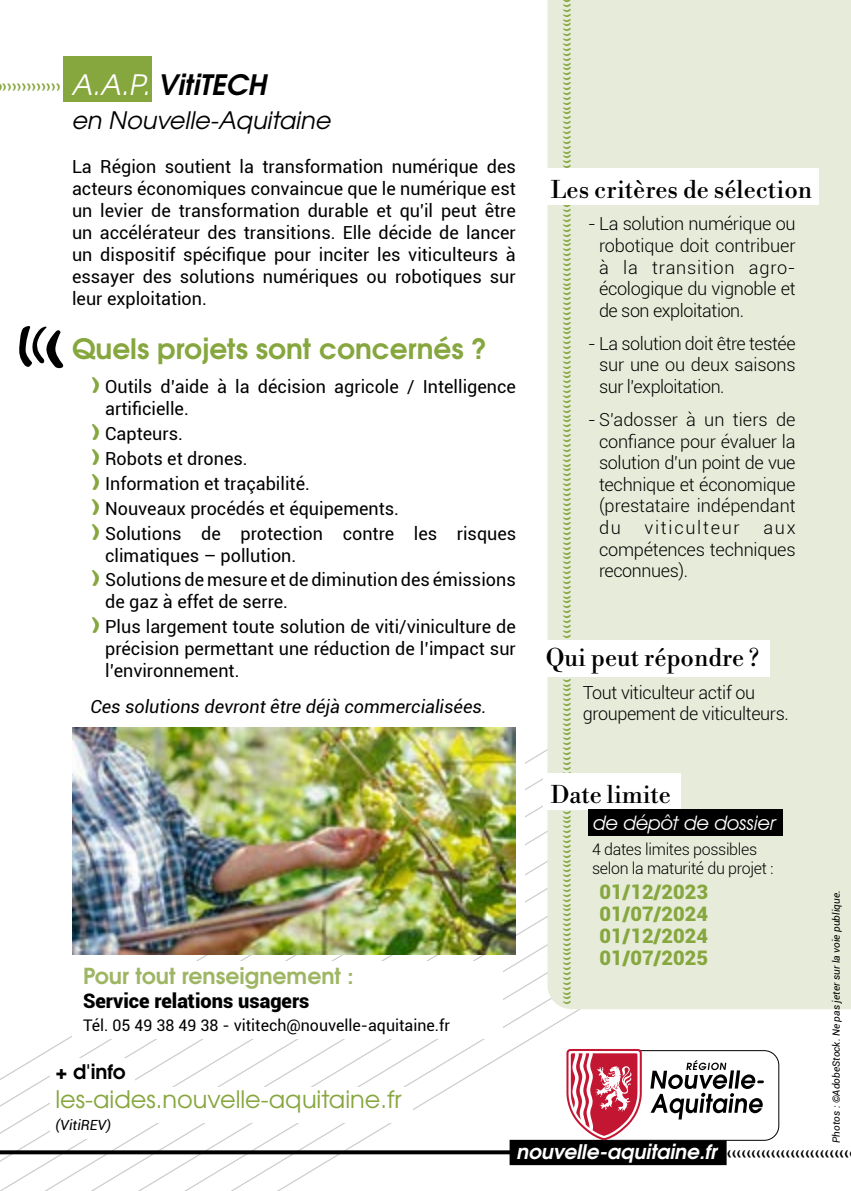
<style>
.page{position:relative;width:851px;height:1191px;background:#fff}
.page>*{position:absolute;margin:0;border:0;box-sizing:border-box;transform-origin:0 0}
.t1{font:74px "Lion";color:#000}
.t2{font:700 28px "Te X Gyre Adventor";color:#86a63e}
.t3{font:italic 700 28px "Te X Gyre Adventor";color:#000}
.t4{font:24px "Libre Bodoni";color:#000}
.t5{font:24px "Te X Gyre Adventor";color:#86a63e}
.t6{font:italic 24px "Te X Gyre Adventor";color:#000}
.t7{font:700 22px "Te X Gyre Adventor";color:#9eb664}
.t8{font:900 20px/21.8px "Roboto";color:#86a63e;text-align:justify}
.t9{font:900 20px "Roboto";color:#000}
.t10{font:italic 700 20px "Te X Gyre Adventor";color:#fff}
.t11{font:italic 20px "Avant Garde IT Cby BT";color:#fff}
.t12{font:700 20px "Te X Gyre Adventor";color:#000}
.t13{font:18px/22px "Roboto";color:#000}
.t14{font:300 18px/21.6px "Roboto";letter-spacing:-.02em;color:#000;text-align:justify}
.t15{font:italic 18px "Roboto";color:#000}
.t16{font:300 18px "Roboto";letter-spacing:.095em;color:#000}
.t17{font:300 16px/19.2px "Roboto";letter-spacing:-.02em;color:#000}
.t18{font:16px "Roboto";color:#000}
.t19{font:italic 14px "Roboto";color:#000}
.t20{font:italic 10px "Roboto";color:#000}
.t21{font:8px "Lion 2";color:#86a63e}
.t22{font:8px "Lion 2";color:#000}
.s1{font-weight:400;color:#fff}
.s2{font-family:"Lion Font Official";color:#86a63e}
</style>
<div class="page">
<svg style="left:0;top:749px;width:612px;height:442px"></svg>
<div style="left:547px;top:0;width:303px;height:1009px;background:#e6ecd9"></div>
<div style="left:247px;top:754px;width:278px;height:169px;background:#fff"></div>
<img style="left:72px;top:727px;width:444px;height:227px">
<div style="left:510px;top:1140px;width:215px;height:24px;background:#000"></div>
<div style="left:509px;top:1139px;width:217px;height:26px;border:2px solid #000"></div>
<div style="left:63px;top:57px;width:89px;height:45px;background:#86a63e"></div>
<div style="left:50px;top:1087px;width:363px;height:36px;background:#fff"></div>
<div style="left:50px;top:1058px;width:85px;height:31px;background:#fff"></div>
<div style="left:50px;top:1111px;width:72px;height:28px;background:#fff"></div>
<div style="left:72px;top:961px;width:431px;height:78px;background:#fff"></div>
<svg style="left:0;top:1150px;width:511px;height:4px;background:#151515"></svg>
<div style="left:593px;top:1050px;width:186px;height:90px;border:1px solid #000;border-radius:15px"></div>
<svg style="left:566px;top:1049px;width:75px;height:91px"></svg>
<svg style="left:650px;top:1060px;width:113px;height:59px"></svg>
<div style="left:543px;top:168px;width:275px;height:37px;background:#fff"></div>
<div style="left:543px;top:640px;width:227px;height:36px;background:#fff"></div>
<div style="left:543px;top:773px;width:137px;height:37px;background:#fff"></div>
<div style="left:587px;top:809px;width:195px;height:27px;background:#000"></div>
<p class="t21" style="left:571px;top:-2px;width:1008px;rotate:90deg">AAAAAAAAAAAAAAAAAAAAAAAAAAAAAAAAAAAAAAAAAAAAAAAAAAAAAAAAAAAAAAAAAAAAAAAAAAAAAAAAAAAAAAAAAAAAAAAAAAAAAAAAAAAAAAAAAAAAAAAAAAAAAAAAAAAAAAAAAAAAAAAAAAAAAAAAAAAAAAAAAAAAAAAAAAAAAAAAAAAAAAAAAAAAAAAAAAAAAAAAAAAAAA</p>
<h2 class="t3" style="left:72px;top:60px;width:197px"><span class="s1">A.A.P.</span> VitiTECH</h2>
<h3 class="t6" style="left:72px;top:101px;width:260px">en Nouvelle-Aquitaine</h3>
<p class="t21" style="left:2px;top:83px;width:60px">AAAAAAAAAAAA</p>
<p class="t13" style="left:72px;top:155px;width:445px;text-align:justify">La Région soutient la transformation numérique des acteurs économiques convaincue que le numérique est un levier de transformation durable et qu'il peut être un accélérateur des transitions. Elle décide de lancer un dispositif spécifique pour inciter les viticulteurs à essayer des solutions numériques ou robotiques sur leur exploitation.</p>
<h3 class="t4" style="left:550px;top:176px;width:263px">Les critères de sélection</h3>
<p class="t14" style="left:599px;top:213px;width:198px;text-indent:-11px">- La solution numérique ou robotique doit contribuer à la transition agro&shy;écologique du vignoble et de son exploitation.</p>
<p class="t14" style="left:599px;top:332px;width:198px;text-indent:-11px">- La solution doit être testée sur une ou deux saisons sur l'exploitation.</p>
<p class="t14" style="left:599px;top:408px;width:198px;text-indent:-11px">- S'adosser à un tiers de confiance pour évaluer la solution d'un point de vue technique et économique (prestataire indépendant du</p>
<h1 class="t1" style="left:63px;top:383px;width:47px;rotate:-180deg">A</h1>
<h2 class="t2" style="left:72px;top:324px;width:416px">Quels projets sont concernés ?</h2>
<p class="t13" style="left:105px;top:375px;width:412px;text-indent:-15px"><span class="s2">A</span> Outils d’aide à la décision agricole / Intelligence artificielle.</p>
<p class="t13" style="left:90px;top:421px;width:427px;line-height:24.8px"><span class="s2">A</span> Capteurs.<br><span class="s2">A</span> Robots et drones.<br><span class="s2">A</span> Information et traçabilité.<br><span class="s2">A</span> Nouveaux procédés et équipements.<br><span class="s2">A</span> Solutions de protection contre les risques</p>
<p class="t13" style="left:90px;top:542px;width:427px;line-height:24.8px;text-indent:15px">climatiques – pollution.<br><span class="s2">A</span> Solutions de mesure et de diminution des émissions</p>
<p class="t13" style="left:90px;top:589px;width:427px;line-height:24.8px;text-indent:15px">de gaz à effet de serre.<br><span class="s2">A</span> Plus largement toute solution de viti/viniculture de</p>
<p class="t13" style="left:105px;top:637px;width:412px">précision permettant une réduction de l’impact sur l’environnement.</p>
<p class="t15" style="left:90px;top:694px;width:398px">Ces solutions devront être déjà commercialisées.</p>
<p class="t16" style="left:644px;top:515px;width:97px">viticulteur</p>
<p class="t14" style="left:599px;top:516px;width:198px;text-indent:164px">aux compétences techniques reconnues).</p>
<h3 class="t4" style="left:545px;top:643px;width:215px">Qui peut répondre ?</h3>
<p class="t14" style="left:582px;top:681px;width:207px">Tout viticulteur actif ou groupement de viticulteurs.</p>
<h3 class="t4" style="left:550px;top:781px;width:122px">Date limite</h3>
<p class="t11" style="left:593px;top:811px;width:184px">de dépôt de dossier</p>
<p class="t17" style="left:592px;top:839px;width:183px">4 dates limites possibles selon la maturité du projet :</p>
<p class="t8" style="left:599px;top:880px;width:110px">01/12/2023<br>01/07/2024<br>01/12/2024<br>01/07/2025</p>
<p class="t20" style="left:829px;top:1142px;width:254px;rotate:-90deg">Photos : ©AdobeStock. Ne pas jeter sur la voie publique.</p>
<p class="t7" style="left:83px;top:956px;width:272px">Pour tout renseignement :</p>
<p class="t9" style="left:83px;top:986px;width:228px">Service relations usagers</p>
<p class="t18" style="left:83px;top:1014px;width:368px">Tél. 05 49 38 49 38 - vititech@nouvelle-aquitaine.fr</p>
<p class="t12" style="left:55px;top:1054px;width:72px">+ d'info</p>
<h3 class="t5" style="left:55px;top:1080px;width:348px">les-aides.nouvelle-aquitaine.fr</h3>
<p class="t19" style="left:55px;top:1115px;width:57px">(VitiREV)</p>
<p class="t10" style="left:516px;top:1134px;width:202px">nouvelle-aquitaine.fr</p>
<p class="t22" style="left:849px;top:1157px;width:207px;rotate:-180deg">AAAAAAAAAAAAAAAAAAAAAAAAAAAAAAAAAAAAAAAAAA</p>
</div>
